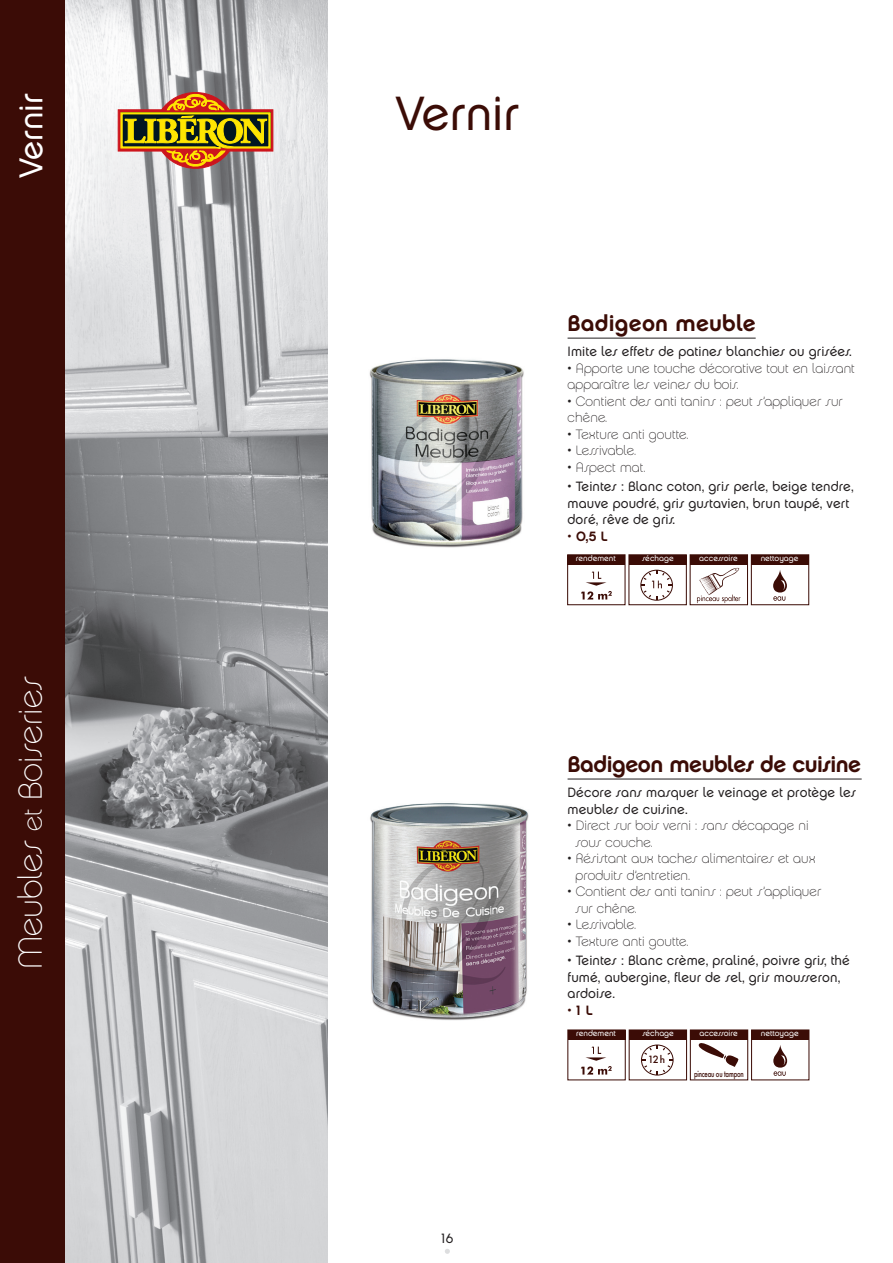
<style>
.page{position:relative;width:893px;height:1263px;background:#fff}
.page>*{position:absolute;margin:0;border:0;box-sizing:border-box;transform-origin:0 0}
.t1{font:48px "Chalet London Nineteen Seventy";color:#3b0c06}
.t2{font:33px "Chalet Paris Nineteen Seventy";color:#fff}
.t3{font:33px "Chalet London Nineteen Seventy";color:#fff}
.t4{font:22.5px "Chalet New York Nineteen Seventy";letter-spacing:-.02em;color:#3b0c06}
.t5{font:22.5px "Chalet New York Nineteen Seventy";letter-spacing:.01em;color:#3b0c06}
.t6{font:13.5px/16.5px "Chalet Paris Nineteen Seventy";letter-spacing:.01em;color:#231f20}
.t7{font:13.5px/16.5px "Chalet London Nineteen Seventy";letter-spacing:.01em;color:#231f20}
.t8{font:13.5px "Chalet New York Nineteen Seventy";color:#3b0c06}
.t9{font:500 9.75px "Futura";color:#3b0c06}
.t10{font:500 8.4px "Futura";letter-spacing:-.03em;color:#3b0c06;scale:.71 1}
.t11{font:8.1px "Chalet London Nineteen Seventy";color:#fff}
.s1{font-size:27px}
</style>
<div class="page">
<svg style="left:445px;top:1249px;width:5px;height:4px"></svg>
<img style="left:65px;top:0;width:262px;height:1262px">
<svg style="left:118px;top:86px;width:155px;height:83px;background:#ab8c51"></svg>
<div style="left:0;top:0;width:65px;height:1262px;background:#3b0c06"></div>
<img style="left:369px;top:359px;width:155px;height:189px">
<hr style="left:568px;top:338px;width:188px;height:1px;background:#231f20">
<div style="left:567px;top:554px;width:59px;height:51px;border:1px solid #3b0c06"></div>
<div style="left:628px;top:554px;width:59px;height:51px;border:1px solid #3b0c06"></div>
<div style="left:690px;top:554px;width:58px;height:51px;border:1px solid #3b0c06"></div>
<div style="left:751px;top:554px;width:58px;height:51px;border:1px solid #3b0c06"></div>
<div style="left:568px;top:555px;width:57px;height:9px;background:#3b0c06"></div>
<div style="left:690px;top:555px;width:58px;height:9px;background:#3b0c06"></div>
<div style="left:629px;top:555px;width:57px;height:9px;background:#3b0c06"></div>
<div style="left:751px;top:555px;width:58px;height:9px;background:#3b0c06"></div>
<div style="left:640px;top:570px;width:33px;height:30px;border:1px solid #3b0c06;border-radius:50%"></div>
<svg style="left:642px;top:571px;width:30px;height:28px"></svg>
<svg style="left:581px;top:591px;width:31px;height:8px"></svg>
<svg style="left:586px;top:571px;width:20px;height:14px"></svg>
<svg style="left:697px;top:567px;width:44px;height:36px"></svg>
<svg style="left:773px;top:570px;width:14px;height:30px"></svg>
<hr style="left:568px;top:778px;width:294px;height:1px;background:#231f20">
<img style="left:370px;top:803px;width:159px;height:217px">
<div style="left:567px;top:1029px;width:59px;height:51px;border:1px solid #3b0c06"></div>
<div style="left:629px;top:1029px;width:58px;height:51px;border:1px solid #3b0c06"></div>
<div style="left:690px;top:1029px;width:58px;height:51px;border:1px solid #3b0c06"></div>
<div style="left:751px;top:1029px;width:58px;height:51px;border:1px solid #3b0c06"></div>
<div style="left:568px;top:1030px;width:57px;height:9px;background:#3b0c06"></div>
<div style="left:690px;top:1030px;width:58px;height:9px;background:#3b0c06"></div>
<div style="left:629px;top:1030px;width:57px;height:9px;background:#3b0c06"></div>
<div style="left:752px;top:1030px;width:57px;height:9px;background:#3b0c06"></div>
<svg style="left:698px;top:1043px;width:41px;height:24px"></svg>
<svg style="left:581px;top:1066px;width:31px;height:8px"></svg>
<svg style="left:585px;top:1046px;width:21px;height:14px"></svg>
<div style="left:641px;top:1044px;width:32px;height:31px;border:1px solid #3b0c06;border-radius:50%"></div>
<svg style="left:642px;top:1045px;width:30px;height:29px"></svg>
<svg style="left:773px;top:1045px;width:14px;height:30px"></svg>
<h2 class="t3" style="left:11px;top:178px;width:87px;rotate:-90deg">Vernir</h2>
<h1 class="t1" style="left:396px;top:84px;width:125px">Vernir</h1>
<h2 class="t2" style="left:12px;top:969px;width:294px;rotate:-90deg">Meubles <span class="s1">et</span> Boiseries</h2>
<h3 class="t5" style="left:568px;top:310px;width:190px">Badigeon meuble</h3>
<p class="t7" style="left:568px;top:343px;width:286px">Imite les effets de patines blanchies ou grisées.</p>
<p class="t6" style="left:568px;top:360px;width:289px">• Apporte une touche décorative tout en laissant apparaître les veines du bois.</p>
<p class="t6" style="left:568px;top:393px;width:277px">• Contient des anti tanins : peut s’appliquer sur chêne.</p>
<p class="t6" style="left:568px;top:426px;width:123px">• Texture anti goutte.</p>
<p class="t6" style="left:568px;top:442px;width:70px">• Lessivable.</p>
<p class="t6" style="left:568px;top:459px;width:79px">• Aspect mat.</p>
<p class="t7" style="left:568px;top:478px;width:288px">• Teintes : Blanc coton, gris perle, beige tendre, mauve poudré, gris gustavien, brun taupé, vert doré, rêve de gris.</p>
<p class="t8" style="left:568px;top:528px;width:41px">• 0,5 L</p>
<p class="t11" style="left:576px;top:553px;width:41px">rendement</p>
<p class="t11" style="left:642px;top:553px;width:33px">séchage</p>
<p class="t11" style="left:699px;top:553px;width:40px">accessoire</p>
<p class="t11" style="left:761px;top:553px;width:39px">nettoyage</p>
<h3 class="t4" style="left:568px;top:750px;width:295px">Badigeon meubles de cuisine</h3>
<p class="t7" style="left:568px;top:784px;width:290px">Décore sans masquer le veinage et protège les meubles de cuisine.</p>
<p class="t6" style="left:576px;top:817px;width:234px;text-indent:-8px">• Direct sur bois verni : sans décapage ni sous couche.</p>
<p class="t6" style="left:576px;top:850px;width:242px;text-indent:-8px">• Résistant aux taches alimentaires et aux produits d’entretien.</p>
<p class="t6" style="left:576px;top:883px;width:247px;text-indent:-8px">• Contient des anti tanins : peut s’appliquer sur chêne.</p>
<p class="t6" style="left:568px;top:916px;width:70px">• Lessivable.</p>
<p class="t6" style="left:568px;top:933px;width:123px">• Texture anti goutte.</p>
<p class="t7" style="left:568px;top:952px;width:284px">• Teintes : Blanc crème, praliné, poivre gris, thé fumé, aubergine, fleur de sel, gris mousseron, ardoise.</p>
<p class="t8" style="left:568px;top:1001px;width:27px">• 1 L</p>
<p class="t11" style="left:576px;top:1028px;width:41px">rendement</p>
<p class="t11" style="left:642px;top:1028px;width:33px">séchage</p>
<p class="t11" style="left:700px;top:1028px;width:40px">accessoire</p>
<p class="t11" style="left:761px;top:1028px;width:39px">nettoyage</p>
<p class="t10" style="left:694px;top:1067px;width:72px">pinceau ou tampon</p>
<p class="t9" style="left:648px;top:1052px;width:19px">12h</p>
<p class="t7" style="left:441px;top:1229px;width:13px">16</p>
</div>
